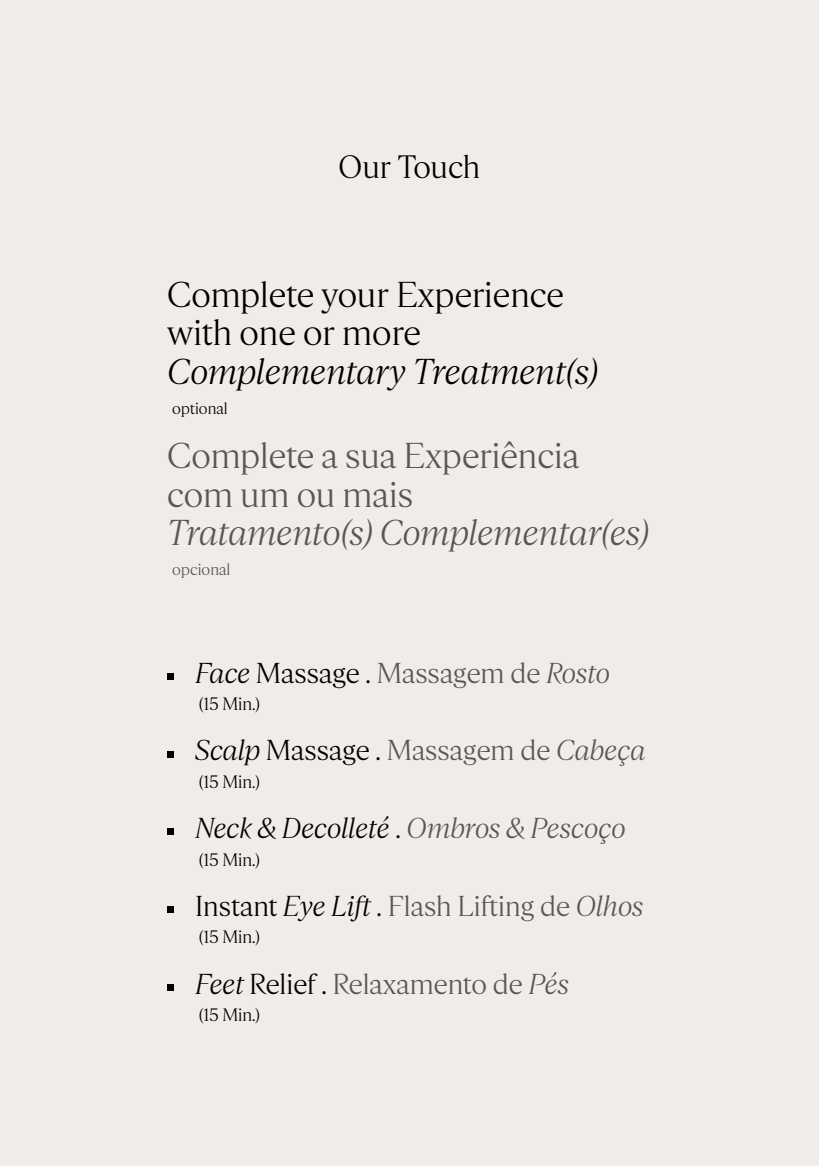
<style>
.page{position:relative;width:819px;height:1166px;background:#f1ece8}
.page>*{position:absolute;margin:0;border:0;box-sizing:border-box;transform-origin:0 0}
.t1{font:35px/38.5px "L Occitane Serif";color:#000}
.t2{font:35px/38.5px "L Occitane Serif";color:#575756}
.t3{font:italic 35px "L Occitane Serif";color:#575756}
.t4{font:italic 35px "L Occitane Serif";color:#000}
.t5{font:31.5px "L Occitane Serif";color:#000}
.t6{font:28px "L Occitane Serif";color:#575756}
.t7{font:italic 28px "L Occitane Serif";color:#000}
.t8{font:17.5px "L Occitane Serif";letter-spacing:-.01em;color:#000}
.t9{font:15.75px "L Occitane Serif";color:#000}
.t10{font:15.75px "L Occitane Serif";color:#575756}
.s1{font-style:italic;color:#000}
.s2{color:#000}
.s3{font-style:italic}
.s4{font-style:normal}
.s5{color:#575756}
</style>
<div class="page">
<div style="left:167px;top:906px;width:7px;height:7px;background:#000"></div>
<div style="left:167px;top:751px;width:7px;height:6px;background:#000"></div>
<div style="left:167px;top:829px;width:7px;height:6px;background:#000"></div>
<div style="left:167px;top:984px;width:7px;height:7px;background:#000"></div>
<div style="left:167px;top:673px;width:7px;height:6px;background:#000"></div>
<p class="t5" style="left:338px;top:148px;width:143px">Our Touch</p>
<p class="t1" style="left:167px;top:275px;width:398px">Complete your Experience with one or more</p>
<p class="t4" style="left:167px;top:351px;width:432px">Complementary Treatment(s)</p>
<p class="t9" style="left:172px;top:399px;width:57px">optional</p>
<p class="t2" style="left:167px;top:436px;width:413px">Complete a sua Experiência com um ou mais</p>
<p class="t3" style="left:167px;top:512px;width:483px">Tratamento(s) Complementar(es)</p>
<p class="t10" style="left:172px;top:560px;width:60px">opcional</p>
<p class="t6" style="left:195px;top:656px;width:416px"><span class="s1">Face</span> <span class="s2">Massage .</span> Massagem de <span class="s3">Rosto</span></p>
<p class="t8" style="left:199px;top:693px;width:63px">(15 Min.)</p>
<p class="t6" style="left:195px;top:734px;width:451px"><span class="s1">Scalp</span> <span class="s2">Massage .</span> Massagem de <span class="s3">Cabeça</span></p>
<p class="t8" style="left:199px;top:771px;width:63px">(15 Min.)</p>
<p class="t7" style="left:195px;top:812px;width:432px">Neck &amp; Decolleté <span class="s4">.</span> <span class="s5">Ombros &amp; Pescoço</span></p>
<p class="t8" style="left:199px;top:849px;width:63px">(15 Min.)</p>
<p class="t6" style="left:195px;top:889px;width:450px"><span class="s2">Instant</span> <span class="s1">Eye Lift</span> <span class="s2">.</span> Flash Lifting de <span class="s3">Olhos</span></p>
<p class="t8" style="left:199px;top:927px;width:63px">(15 Min.)</p>
<p class="t6" style="left:195px;top:967px;width:375px"><span class="s1">Feet</span> <span class="s2">Relief .</span> Relaxamento de <span class="s3">Pés</span></p>
<p class="t8" style="left:199px;top:1005px;width:63px">(15 Min.)</p>
</div>
